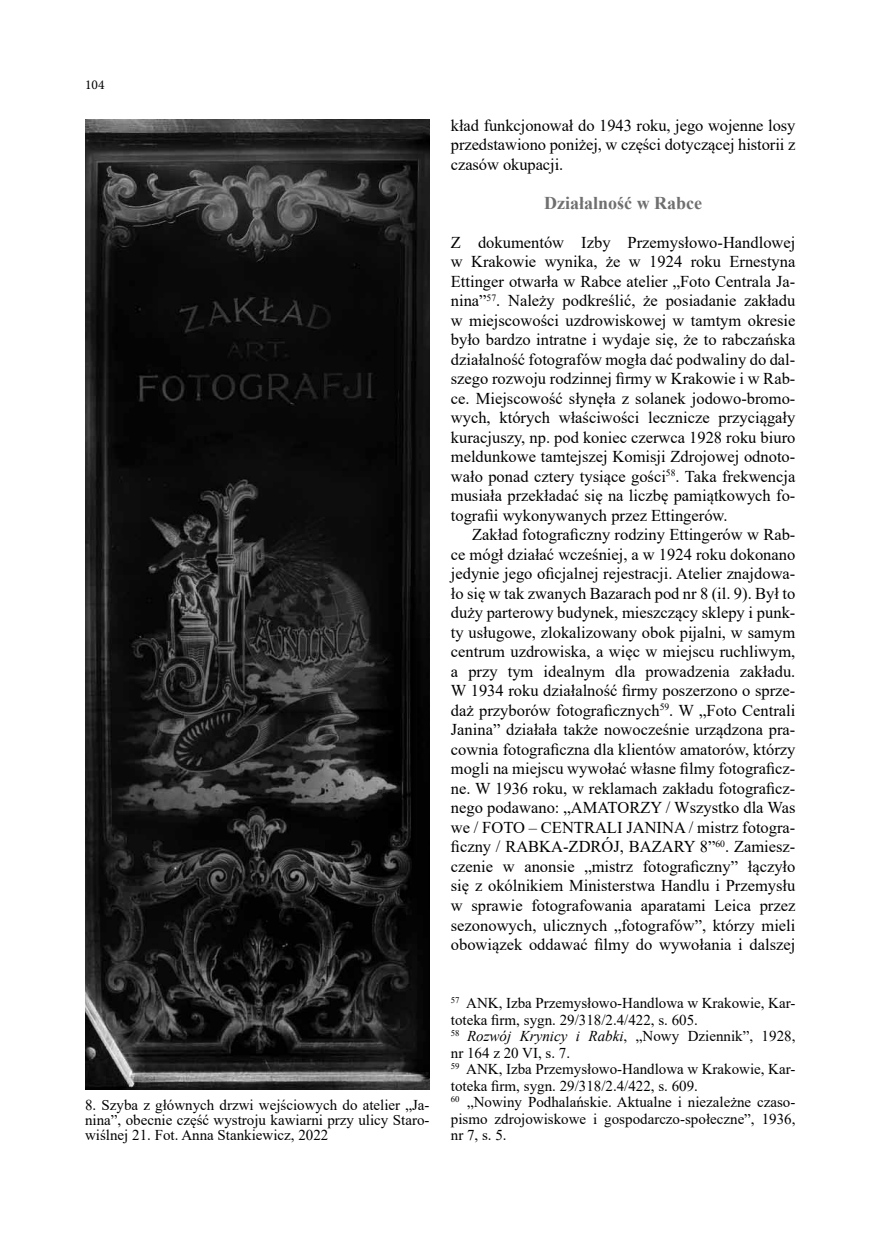
<style>
.page{position:relative;width:872px;height:1255px;background:#fff}
.page>*{position:absolute;margin:0;border:0;box-sizing:border-box;transform-origin:0 0}
.t1{font:700 18px "Times New Roman";color:#706f6f}
.t2{font:16.5px/19.5px "Times New Roman";color:#000;text-align:justify}
.t3{font:15px/16.5px "Times New Roman";color:#000;text-align:justify}
.t4{font:13.5px "Minion Pro";color:#000}
.s1{font-style:italic}
</style>
<div class="page">
<img style="left:85px;top:119px;width:344px;height:970px">
<p class="t4" style="left:85px;top:75px;width:21px">104</p>
<p class="t3" style="left:85px;top:1097px;width:346px;line-height:15px">8. Szyba z głównych drzwi wejściowych do atelier „Ja&shy;nina”, obecnie część wystroju kawiarni przy ulicy Staro&shy;wiślnej 21. Fot. Anna Stankiewicz, 2022</p>
<p class="t2" style="left:451px;top:115px;width:346px">kład funkcjonował do 1943 roku, jego wojenne losy przedstawiono poniżej, w części dotyczącej historii z czasów okupacji.</p>
<p class="t1" style="left:544px;top:189px;width:159px">Działalność w Rabce</p>
<p class="t2" style="left:451px;top:232px;width:346px">Z dokumentów Izby Przemysłowo-Handlowej w Krakowie wynika, że w 1924 roku Ernestyna Ettinger otwarła w Rabce atelier „Foto Centrala Ja&shy;nina”<sup>57</sup>. Należy podkreślić, że posiadanie zakładu w miejscowości uzdrowiskowej w tamtym okresie było bardzo intratne i wydaje się, że to rabczańska działalność fotografów mogła dać podwaliny do dal&shy;szego rozwoju rodzinnej firmy w Krakowie i w Rab&shy;ce. Miejscowość słynęła z solanek jodowo-bromo&shy;wych, których właściwości lecznicze przyciągały kuracjuszy, np. pod koniec czerwca 1928 roku biuro meldunkowe tamtejszej Komisji Zdrojowej odnoto&shy;wało ponad cztery tysiące gości<sup>58</sup>. Taka frekwencja musiała przekładać się na liczbę pamiątkowych fo&shy;tografii wykonywanych przez Ettingerów.</p>
<p class="t2" style="left:451px;top:524px;width:346px;text-indent:21px">Zakład fotograficzny rodziny Ettingerów w Rab&shy;ce mógł działać wcześniej, a w 1924 roku dokonano jedynie jego oficjalnej rejestracji. Atelier znajdowa&shy;ło się w tak zwanych Bazarach pod nr 8 (il. 9). Był to duży parterowy budynek, mieszczący sklepy i punk&shy;ty usługowe, zlokalizowany obok pijalni, w samym centrum uzdrowiska, a więc w miejscu ruchliwym, a przy tym idealnym dla prowadzenia zakładu.<br>W 1934 roku działalność firmy poszerzono o sprze&shy;daż przyborów fotograficznych<sup>59</sup>. W „Foto Centrali Janina” działała także nowocześnie urządzona pra&shy;cownia fotograficzna dla klientów amatorów, którzy mogli na miejscu wywołać własne filmy fotograficz&shy;ne. W 1936 roku, w reklamach zakładu fotograficz&shy;nego podawano: „AMATORZY / Wszystko dla Was we / FOTO – CENTRALI JANINA / mistrz fotogra&shy;ficzny / RABKA-ZDRÓJ, BAZARY 8”<sup>60</sup>. Zamiesz&shy;czenie w anonsie „mistrz fotograficzny” łączyło się z okólnikiem Ministerstwa Handlu i Przemysłu w sprawie fotografowania aparatami Leica przez sezonowych, ulicznych „fotografów”, którzy mieli obowiązek oddawać filmy do wywołania i dalszej</p>
<p class="t3" style="left:451px;top:994px;width:346px;text-align:left"><sup>57</sup> ANK, Izba Przemysłowo-Handlowa w Krakowie, Kar&shy;toteka firm, sygn. 29/318/2.4/422, s. 605.<br><sup>58</sup> <span class="s1">Rozwój Krynicy i Rabki</span>, „Nowy Dziennik”, 1928, nr 164 z 20 VI, s. 7.<br><sup>59</sup> ANK, Izba Przemysłowo-Handlowa w Krakowie, Kar&shy;toteka firm, sygn. 29/318/2.4/422, s. 609.<br><sup>60</sup> „Nowiny Podhalańskie. Aktualne i niezależne czaso&shy;pismo zdrojowiskowe i gospodarczo-społeczne”, 1936, nr 7, s. 5.</p>
</div>
